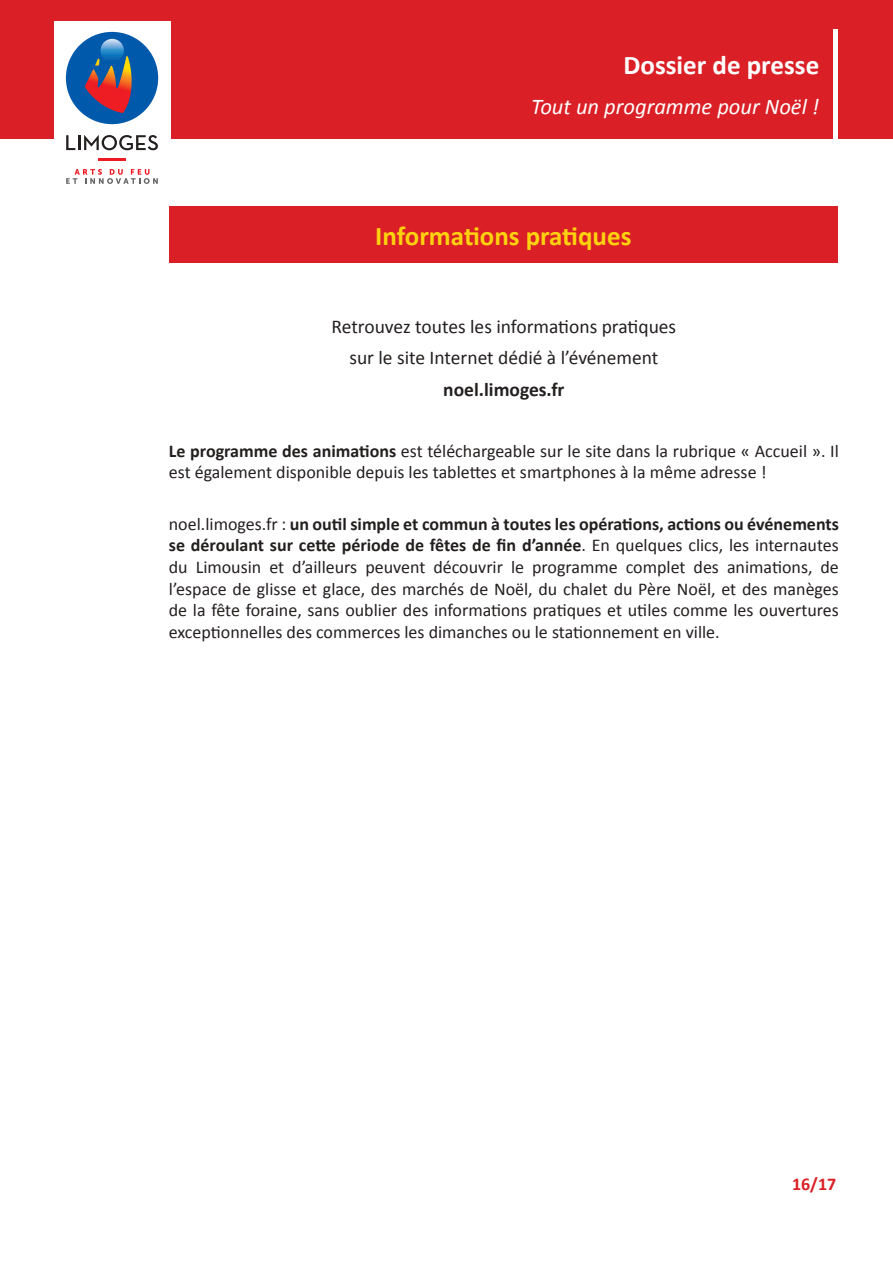
<style>
.page{position:relative;width:893px;height:1263px;background:#fff}
.page>*{position:absolute;margin:0;border:0;box-sizing:border-box;transform-origin:0 0}
.t1{font:700 27px "Calibri";color:#fed20f}
.t2{font:700 27px "Calibri";color:#fff}
.t3{font:italic 22.5px "Calibri";color:#fff}
.t4{font:19.5px/32px "Calibri";color:#241f1f;text-align:center}
.t5{font:700 19.5px "Calibri";color:#241f1f}
.t6{font:18px/21.6px "Calibri";color:#241f1f}
.t7{font:700 18px "Calibri";color:#da2026}
.s1{font-weight:700}
</style>
<div class="page">
<div style="left:0;top:0;width:893px;height:139px;background:#da2026"></div>
<div style="left:54px;top:21px;width:116px;height:172px;background:#fff"></div>
<svg style="left:66px;top:169px;width:92px;height:15px"></svg>
<div style="left:66px;top:32px;width:92px;height:92px;background:#0059ab;border-radius:50%"></div>
<svg style="left:85px;top:56px;width:47px;height:57px"></svg>
<svg style="left:101px;top:39px;width:23px;height:23px"></svg>
<svg style="left:66px;top:135px;width:92px;height:15px"></svg>
<hr style="left:98px;top:158px;width:28px;height:3px;background:#ef1923">
<div style="left:833px;top:30px;width:5px;height:109px;background:#fff"></div>
<div style="left:169px;top:206px;width:669px;height:57px;background:#da2026"></div>
<h1 class="t2" style="left:624px;top:46px;width:197px">Dossier de presse</h1>
<p class="t3" style="left:531px;top:91px;width:289px">Tout un programme pour Noël !</p>
<h1 class="t1" style="left:375px;top:216px;width:258px">Informations pratiques</h1>
<p class="t4" style="left:332px;top:309px;width:346px">Retrouvez toutes les informations pratiques sur le site Internet dédié à l’événement</p>
<p class="t5" style="left:443px;top:376px;width:123px">noel.limoges.fr</p>
<p class="t6" style="left:169px;top:439px;width:672px"><span class="s1">Le programme des animations</span> est téléchargeable sur le site dans la rubrique « Accueil ». Il est également disponible depuis les tablettes et smartphones à la même adresse !</p>
<p class="t6" style="left:169px;top:513px;width:672px;text-align:justify">noel.limoges.fr : <span class="s1">un outil simple et commun à toutes les opérations, actions ou événements se déroulant sur cette période de fêtes de fin d’année</span>. En quelques clics, les internautes du Limousin et d’ailleurs peuvent découvrir le programme complet des animations, de l’espace de glisse et glace, des marchés de Noël, du chalet du Père Noël, et des manèges de la fête foraine, sans oublier des informations pratiques et utiles comme les ouvertures exceptionnelles des commerces les dimanches ou le stationnement en ville.</p>
<p class="t7" style="left:792px;top:1172px;width:46px">16/17</p>
</div>
